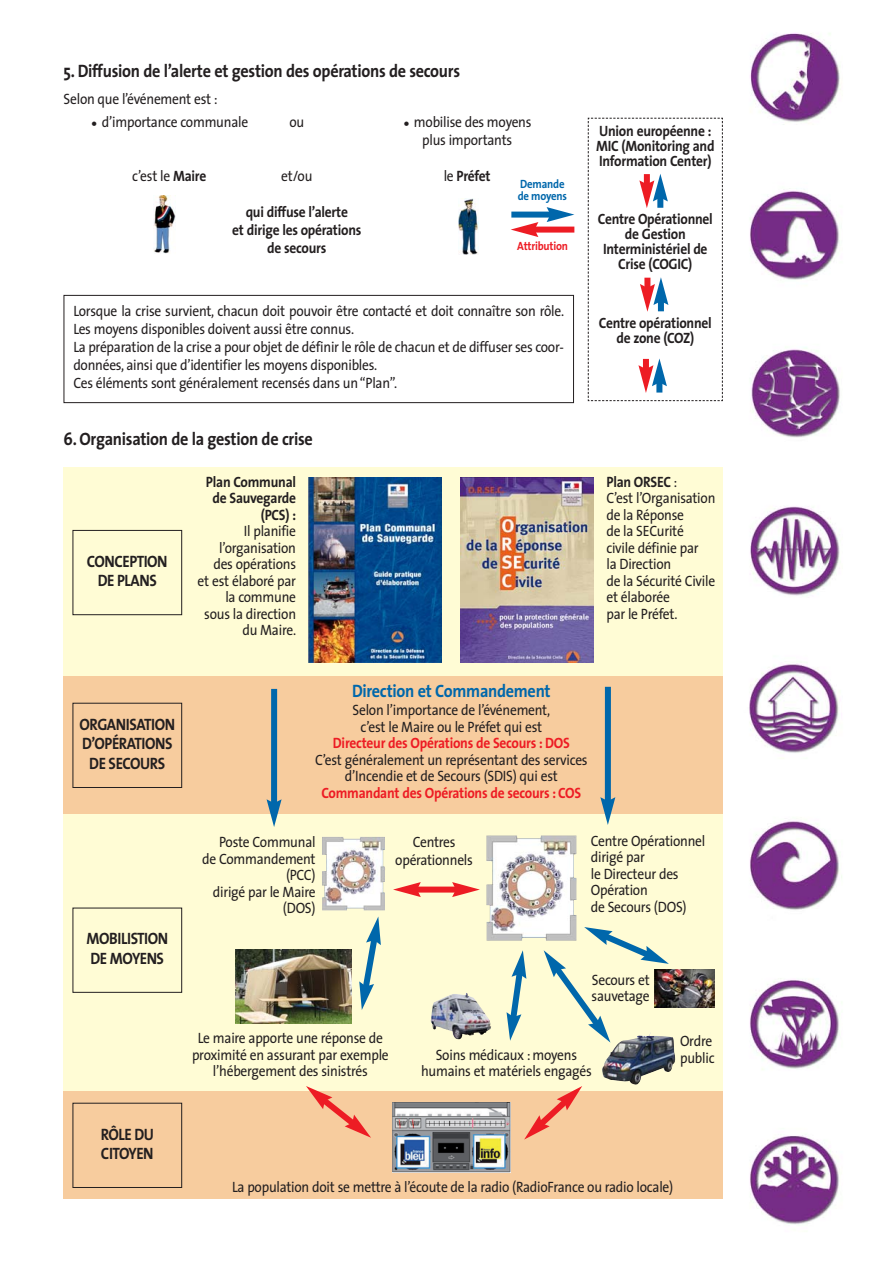
<style>
.page{position:relative;width:893px;height:1263px;background:#fff}
.page>*{position:absolute;margin:0;border:0;box-sizing:border-box;transform-origin:0 0}
.t1{font:700 18px "The Sans";letter-spacing:-.02em;color:#231f20;scale:.9 1}
.t2{font:700 18px "The Sans";letter-spacing:-.02em;color:#0067ab;scale:.9 1}
.t3{font:700 16.5px/19.5px "The Sans";letter-spacing:-.03em;color:#231f20;scale:.9 1}
.t4{font:15px/16.5px "The Sans";letter-spacing:-.02em;color:#231f20;text-align:center;scale:.9 1}
.t5{font:700 15px/15px "The Sans";letter-spacing:-.02em;color:#231f20;text-align:center;scale:.9 1}
.t6{font:700 15px "The Sans";letter-spacing:-.02em;color:#ed1c24;scale:.9 1}
.t7{font:700 12px/12px "The Sans";letter-spacing:-.02em;color:#0067ab;scale:.9 1}
.t8{font:700 12px "The Sans";letter-spacing:-.02em;color:#ed1c24;scale:.9 1}
.s1{font-size:18px}
.s2{font-weight:700}
.s3{font-weight:400}
</style>
<div class="page">
<div style="left:64px;top:813px;width:659px;height:279px;background:#fffcd5"></div>
<div style="left:73px;top:908px;width:109px;height:85px;border:1px solid #231f20"></div>
<div style="left:64px;top:467px;width:659px;height:211px;background:#fffcd5"></div>
<div style="left:64px;top:677px;width:659px;height:137px;background:#f7cc9e"></div>
<img style="left:749px;top:33px;width:93px;height:1192px">
<img style="left:153px;top:196px;width:22px;height:58px">
<img style="left:458px;top:198px;width:20px;height:57px">
<div style="left:64px;top:295px;width:510px;height:108px;border:1px solid #231f20"></div>
<div style="left:511px;top:212px;width:41px;height:6px;background:#0067ab"></div>
<svg style="left:547px;top:207px;width:27px;height:15px"></svg>
<div style="left:533px;top:227px;width:41px;height:6px;background:#ed1c24"></div>
<svg style="left:511px;top:222px;width:27px;height:15px"></svg>
<div style="left:271px;top:689px;width:6px;height:116px;background:#0067ab"></div>
<svg style="left:267px;top:799px;width:15px;height:28px"></svg>
<div style="left:605px;top:687px;width:6px;height:115px;background:#0067ab"></div>
<svg style="left:600px;top:797px;width:15px;height:28px"></svg>
<svg style="left:587px;top:117px;width:136px;height:284px"></svg>
<img style="left:309px;top:478px;width:132px;height:184px">
<img style="left:461px;top:478px;width:133px;height:184px">
<div style="left:73px;top:530px;width:109px;height:85px;border:1px solid #231f20"></div>
<div style="left:73px;top:703px;width:109px;height:85px;border:1px solid #231f20"></div>
<div style="left:64px;top:1092px;width:659px;height:107px;background:#f7cc9e"></div>
<div style="left:73px;top:1103px;width:109px;height:85px;border:1px solid #231f20"></div>
<img style="left:392px;top:1102px;width:118px;height:70px">
<img style="left:235px;top:949px;width:117px;height:74px">
<img style="left:467px;top:996px;width:24px;height:40px">
<img style="left:602px;top:1036px;width:73px;height:49px">
<img style="left:669px;top:970px;width:46px;height:38px">
<img style="left:322px;top:837px;width:63px;height:73px">
<img style="left:486px;top:836px;width:91px;height:105px">
<svg style="left:359px;top:917px;width:22px;height:93px"></svg>
<svg style="left:506px;top:950px;width:20px;height:91px"></svg>
<svg style="left:544px;top:927px;width:125px;height:116px"></svg>
<div style="left:415px;top:887px;width:42px;height:6px;background:#ed1c24"></div>
<svg style="left:393px;top:882px;width:28px;height:15px"></svg>
<svg style="left:452px;top:882px;width:28px;height:15px"></svg>
<svg style="left:306px;top:1086px;width:65px;height:52px"></svg>
<svg style="left:524px;top:1086px;width:58px;height:54px"></svg>
<p class="t1" style="left:64px;top:62px;width:442px">5. Diffusion de l’alerte et gestion des opérations de secours</p>
<p class="t4" style="left:64px;top:92px;width:173px">Selon que l’événement est :</p>
<p class="t4" style="left:90px;top:115px;width:177px"><span class="s1">•</span> d’importance communale</p>
<p class="t4" style="left:289px;top:115px;width:18px">ou</p>
<p class="t4" style="left:403px;top:114px;width:145px;line-height:18px"><span class="s1">•</span> mobilise des moyens plus importants</p>
<p class="t4" style="left:132px;top:169px;width:84px">c’est le <span class="s2">Maire</span></p>
<p class="t4" style="left:281px;top:169px;width:36px">et/ou</p>
<p class="t5" style="left:444px;top:169px;width:54px"><span class="s3">le</span> Préfet</p>
<p class="t5" style="left:232px;top:203px;width:145px;line-height:18px">qui diffuse l’alerte<br>et dirige les opérations de secours</p>
<p class="t7" style="left:518px;top:178px;width:56px">Demande de moyens</p>
<p class="t8" style="left:517px;top:240px;width:58px">Attribution</p>
<p class="t4" style="left:73px;top:303px;width:547px;line-height:18px;text-align:left">Lorsque la crise survient, chacun doit pouvoir être contacté et doit connaître son rôle.<br>Les moyens disponibles doivent aussi être connus.<br>La préparation de la crise a pour objet de définir le rôle de chacun et de diffuser ses coor&shy;données, ainsi que d’identifier les moyens disponibles.<br>Ces éléments sont généralement recensés dans un “Plan”.</p>
<p class="t1" style="left:64px;top:429px;width:278px">6. Organisation de la gestion de crise</p>
<p class="t5" style="left:206px;top:474px;width:102px;line-height:16.5px;text-align:right">Plan Communal de Sauvegarde (PCS) :</p>
<p class="t4" style="left:198px;top:524px;width:111px;text-align:right">Il planifie l’organisation des opérations<br>et est élaboré par la commune sous la direction du Maire.</p>
<p class="t3" style="left:87px;top:552px;width:91px;text-align:center">CONCEPTION<br>DE PLANS</p>
<p class="t5" style="left:596px;top:124px;width:133px;text-align:left">Union européenne :<br>MIC (Monitoring and<br>Information Center)</p>
<p class="t5" style="left:598px;top:212px;width:129px">Centre Opérationnel de Gestion<br>Interministériel de<br>Crise (COGIC)</p>
<p class="t5" style="left:599px;top:316px;width:127px">Centre opérationnel de zone (COZ)</p>
<p class="t4" style="left:606px;top:475px;width:123px;text-align:left"><span class="s2">Plan ORSEC</span> :<br>C’est l’Organisation de la Réponse<br>de la SECurité civile définie par<br>la Direction<br>de la Sécurité Civile et élaborée<br>par le Préfet.</p>
<p class="t3" style="left:80px;top:715px;width:108px;text-align:center">ORGANISATION<br>D’OPÉRATIONS<br>DE SECOURS</p>
<p class="t2" style="left:352px;top:682px;width:222px">Direction et Commandement</p>
<p class="t4" style="left:353px;top:703px;width:221px">Selon l’importance de l’événement, c’est le Maire ou le Préfet qui est</p>
<p class="t6" style="left:333px;top:736px;width:265px">Directeur des Opérations de Secours : DOS</p>
<p class="t4" style="left:315px;top:753px;width:304px">C’est généralement un représentant des services d’Incendie et de Secours (SDIS) qui est</p>
<p class="t6" style="left:321px;top:785px;width:290px">Commandant des Opérations de secours : COS</p>
<p class="t3" style="left:86px;top:930px;width:92px">MOBILISTION<br>DE MOYENS</p>
<p class="t3" style="left:101px;top:1125px;width:61px">RÔLE DU<br>CITOYEN</p>
<p class="t4" style="left:202px;top:836px;width:127px;text-align:right">Poste Communal de Commandement (PCC)<br>dirigé par le Maire (DOS)</p>
<p class="t4" style="left:591px;top:834px;width:129px;text-align:left">Centre Opérationnel dirigé par<br>le Directeur des<br>Opération<br>de Secours (DOS)</p>
<p class="t4" style="left:395px;top:834px;width:88px;line-height:18px">Centres opérationnels</p>
<p class="t4" style="left:192px;top:1032px;width:220px">Le maire apporte une réponse de proximité en assurant par exemple l’hébergement des sinistrés</p>
<p class="t4" style="left:591px;top:973px;width:66px;text-align:left">Secours et sauvetage</p>
<p class="t4" style="left:421px;top:1048px;width:191px">Soins médicaux : moyens humains et matériels engagés</p>
<p class="t4" style="left:680px;top:1034px;width:40px;text-align:left">Ordre public</p>
<p class="t4" style="left:232px;top:1180px;width:492px">La population doit se mettre à l’écoute de la radio (RadioFrance ou radio locale)</p>
</div>
